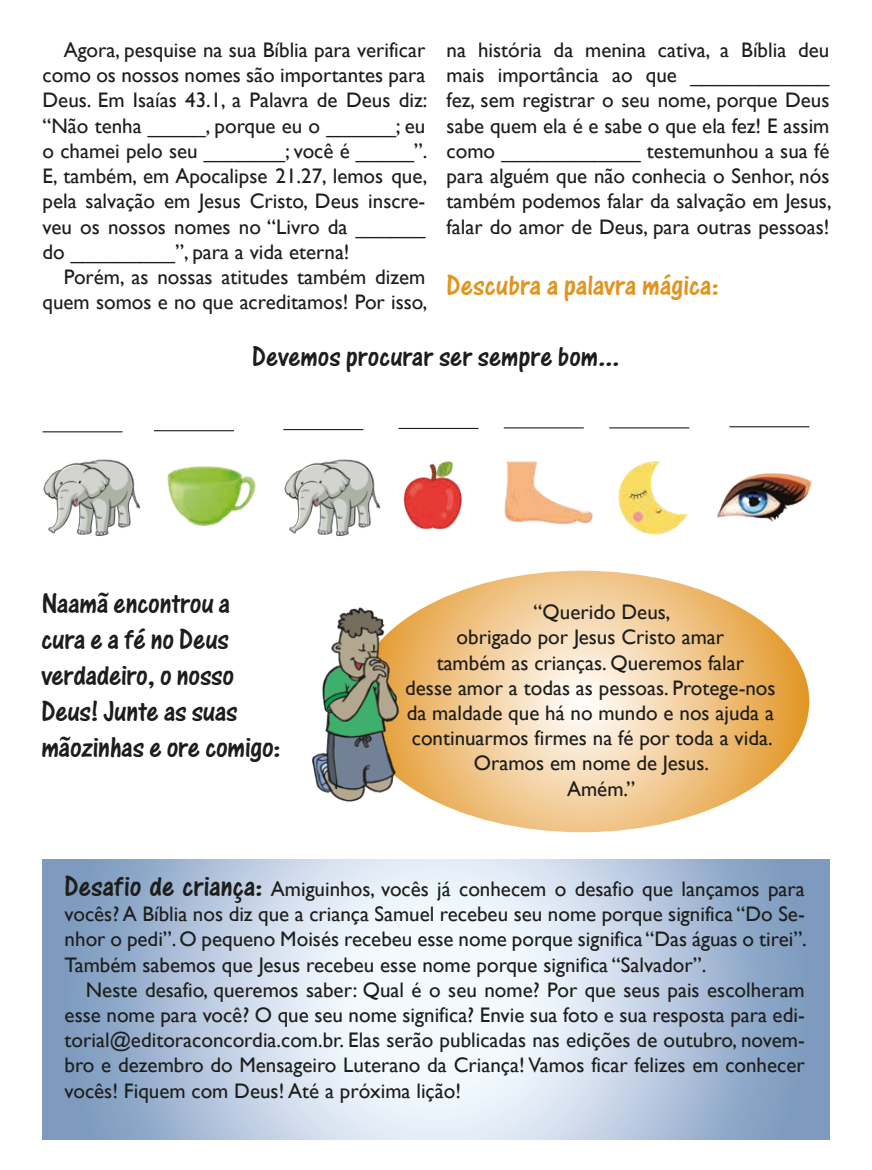
<style>
.page{position:relative;width:872px;height:1170px;background:#fff}
.page>*{position:absolute;margin:0;border:0;box-sizing:border-box;transform-origin:0 0}
.t1{font:30px/36px "One Stroke Script Let Plain";letter-spacing:-.01em;color:#1d1d1b}
.t2{font:30px "One Stroke Script Let Plain";color:#e19521}
.t3{font:29.4px "One Stroke Script Let Plain";color:#1d1d1b}
.t4{font:21px/25.2px "Gill Sans";color:#1d1d1b;text-align:justify}
.s1{font-family:"One Stroke Script Let Plain";font-size:30px}
</style>
<div class="page">
<svg style="left:43px;top:859px;width:786px;height:279px;background:#becee2"></svg>
<svg style="left:405px;top:570px;width:404px;height:262px"></svg>
<img style="left:312px;top:607px;width:93px;height:195px">
<img style="left:43px;top:459px;width:98px;height:77px">
<img style="left:618px;top:461px;width:70px;height:74px">
<img style="left:403px;top:461px;width:59px;height:69px">
<img style="left:717px;top:473px;width:95px;height:49px">
<img style="left:504px;top:461px;width:89px;height:63px">
<img style="left:167px;top:466px;width:89px;height:60px">
<img style="left:284px;top:459px;width:97px;height:77px">
<hr style="left:43px;top:431px;width:79px;height:1px;background:#1d1d1b">
<hr style="left:729px;top:426px;width:80px;height:1px;background:#1d1d1b">
<hr style="left:609px;top:427px;width:80px;height:1px;background:#1d1d1b">
<hr style="left:504px;top:427px;width:80px;height:1px;background:#1d1d1b">
<hr style="left:398px;top:428px;width:80px;height:1px;background:#1d1d1b">
<hr style="left:283px;top:429px;width:80px;height:1px;background:#1d1d1b">
<hr style="left:154px;top:430px;width:80px;height:1px;background:#1d1d1b">
<p class="t4" style="left:43px;top:38px;width:386px;text-indent:21px">Agora, pesquise na sua Bíblia para verificar como os nossos nomes são importantes para Deus. Em Isaías 43.1, a Palavra de Deus diz: “Não tenha _____, porque eu o ______; eu o chamei pelo seu _______; você é _____”.<br>E, também, em Apocalipse 21.27, lemos que, pela salvação em Jesus Cristo, Deus inscre&shy;veu os nossos nomes no “Livro da ______ do _________”, para a vida eterna!</p>
<p class="t4" style="left:43px;top:265px;width:386px;text-align:right">Porém, as nossas atitudes também dizem quem somos e no que acreditamos! Por isso,</p>
<p class="t4" style="left:446px;top:38px;width:386px">na história da menina cativa, a Bíblia deu mais importância ao que ____________ fez, sem registrar o seu nome, porque Deus sabe quem ela é e sabe o que ela fez! E assim como ____________ testemunhou a sua fé para alguém que não conhecia o Senhor, nós também podemos falar da salvação em Jesus, falar do amor de Deus, para outras pessoas!</p>
<h1 class="t2" style="left:446px;top:268px;width:274px">Descubra a palavra mágica:</h1>
<h2 class="t3" style="left:252px;top:340px;width:369px">Devemos procurar ser sempre bom...</h2>
<h1 class="t1" style="left:41px;top:584px;width:241px">Naamã encontrou a cura e a fé no Deus verdadeiro, o nosso<br>Deus! Junte as suas mãozinhas e ore comigo:</h1>
<p class="t4" style="left:533px;top:600px;width:138px">“Querido Deus,</p>
<p class="t4" style="left:456px;top:625px;width:269px">obrigado por Jesus Cristo amar</p>
<p class="t4" style="left:436px;top:650px;width:309px">também as crianças. Queremos falar</p>
<p class="t4" style="left:405px;top:675px;width:372px">desse amor a todas as pessoas. Protege-nos</p>
<p class="t4" style="left:407px;top:700px;width:369px">da maldade que há no mundo e nos ajuda a</p>
<p class="t4" style="left:412px;top:726px;width:362px">continuarmos firmes na fé por toda a vida.</p>
<p class="t4" style="left:474px;top:751px;width:237px">Oramos em nome de Jesus.</p>
<p class="t4" style="left:567px;top:776px;width:69px">Amém.”</p>
<p class="t4" style="left:65px;top:876px;width:743px"><span class="s1">Desafio de criança:</span> Amiguinhos, vocês já conhecem o desafio que lançamos para vocês? A Bíblia nos diz que a criança Samuel recebeu seu nome porque significa “Do Se&shy;nhor o pedi”. O pequeno Moisés recebeu esse nome porque significa “Das águas o tirei”.<br>Também sabemos que Jesus recebeu esse nome porque significa “Salvador”.</p>
<p class="t4" style="left:65px;top:977px;width:741px;text-indent:21px">Neste desafio, queremos saber: Qual é o seu nome? Por que seus pais escolheram esse nome para você? O que seu nome significa? Envie sua foto e sua resposta para edi&shy;torial@editoraconcordia.com.br. Elas serão publicadas nas edições de outubro, novem&shy;bro e dezembro do Mensageiro Luterano da Criança! Vamos ficar felizes em conhecer vocês! Fiquem com Deus! Até a próxima lição!</p>
</div>
